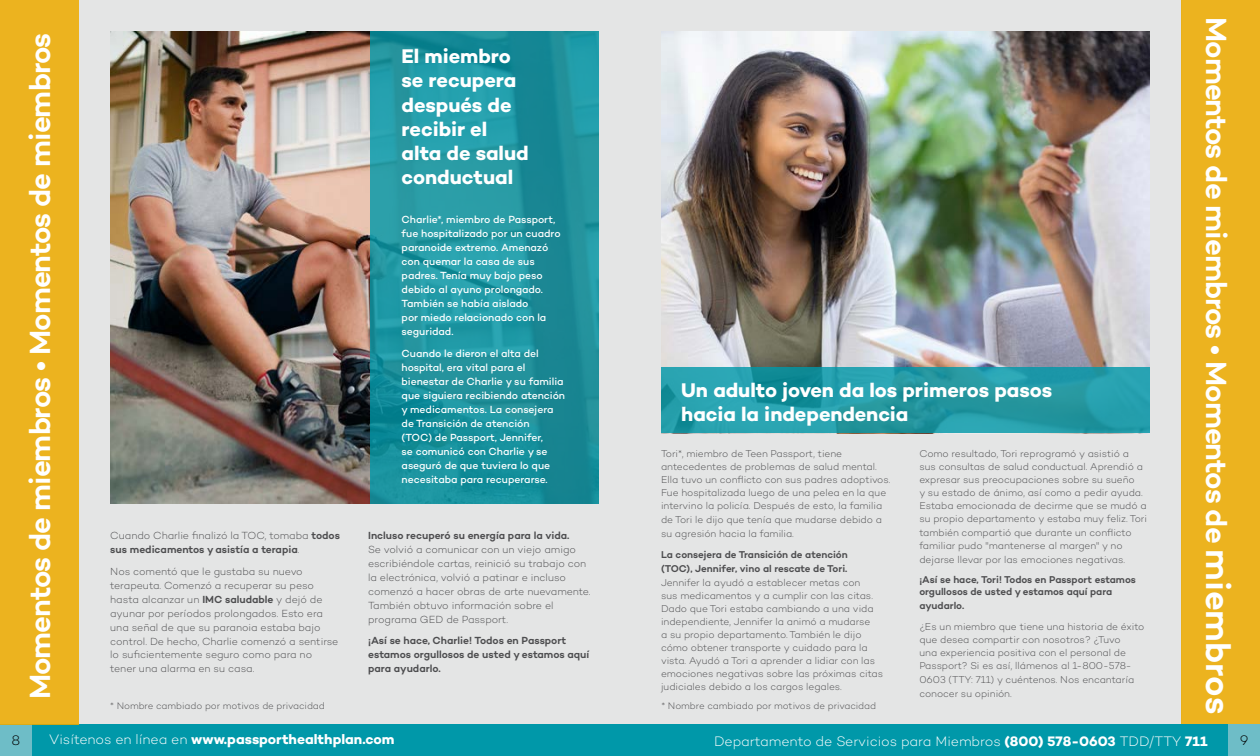
<style>
.page{position:relative;width:1260px;height:756px;background:#fff}
.page>*{position:absolute;margin:0;border:0;box-sizing:border-box;transform-origin:0 0}
.t1{font:600 29.75px "Campton";letter-spacing:-.035em;color:#fff}
.t2{font:700 20.12px/24.2px "Campton";letter-spacing:-.005em;color:#fff}
.t3{font:300 14px "Campton";letter-spacing:-.01em;color:#fff}
.t4{font:700 14px "Campton";color:#fff}
.t5{font:300 14px "Campton";color:#000}
.t6{font:300 10.5px/14px "Campton";letter-spacing:-.005em;color:#4d4d4f}
.t7{font:500 10.5px/14px "Campton";letter-spacing:-.005em;color:#fff}
.t8{font:600 10.5px/14px "Campton";letter-spacing:-.005em;color:#4d4d4f}
.t9{font:300 10.06px/13.1px "Campton";letter-spacing:-.005em;color:#4d4d4f}
.t10{font:600 10.06px/14px "Campton";letter-spacing:-.005em;color:#4d4d4f}
.t11{font:300 9.62px "Campton";letter-spacing:-.01em;color:#4d4d4f}
.s1{font-weight:300}
.s2{font-weight:600}
.s3{font-size:35px}
.s4{font-weight:700}
</style>
<div class="page">
<div style="left:79px;top:0;width:1102px;height:724px;background:#e1e2e2"></div>
<div style="left:29px;top:724px;width:1199px;height:32px;background:#0098a9"></div>
<div style="left:0;top:724px;width:32px;height:32px;background:#6ebdc7"></div>
<div style="left:1228px;top:724px;width:32px;height:32px;background:#6ebdc7"></div>
<img style="left:110px;top:32px;width:260px;height:472px">
<img style="left:662px;top:32px;width:488px;height:336px">
<div style="left:0;top:0;width:79px;height:724px;background:#ecb31f"></div>
<svg style="left:370px;top:32px;width:228px;height:472px;background:#1e939f"></svg>
<div style="left:1182px;top:0;width:78px;height:724px;background:#ecb31f"></div>
<svg style="left:662px;top:368px;width:488px;height:65px;background:#239ba7"></svg>
<h1 class="t1" style="left:21px;top:699px;width:668px;rotate:-90deg">Momentos de miem rb os • Momentos de miem rb os</h1>
<p class="t8" style="left:110px;top:528px;width:231px"><span class="s1">Cuando Charlie finalizó la TOC, tomaba</span> todos sus medicamentos y asistía a terapia<span class="s1">.</span></p>
<p class="t6" style="left:110px;top:564px;width:230px">Nos comentó que le gustaba su nuevo terapeuta. Comenzó a recuperar su peso hasta alcanzar un <span class="s2">IMC saludable</span> y dejó de ayunar por períodos prolongados. Esto era una señal de que su paranoia estaba bajo control. De hecho, Charlie comenzó a sentirse lo suficientemente seguro como para no tener una alarma en su casa.</p>
<p class="t11" style="left:110px;top:699px;width:216px">* Nombre cambiado por motivos de privacidad</p>
<p class="t2" style="left:402px;top:44px;width:129px">El miembro se recupera después de recibir el alta de salud conductual</p>
<p class="t7" style="left:402px;top:213px;width:161px">Charlie*, miembro de Passport, fue hospitalizado por un cuadro paranoide extremo. Amenazó con quemar la casa de sus padres. Tenía muy bajo peso debido al ayuno prolongado.<br>También se había aislado<br>por miedo relacionado con la seguridad.</p>
<p class="t7" style="left:402px;top:347px;width:165px">Cuando le dieron el alta del hospital, era vital para el bienestar de Charlie y su familia que siguiera recibiendo atención y medicamentos. La consejera de Transición de atención<br>(TOC) de Passport, Jennifer,<br>se comunicó con Charlie y se aseguró de que tuviera lo que necesitaba para recuperarse.</p>
<p class="t6" style="left:368px;top:528px;width:224px"><span class="s2">Incluso recuperó su energía para la vida.<br></span>Se volvió a comunicar con un viejo amigo escribiéndole cartas, reinició su trabajo con la electrónica, volvió a patinar e incluso comenzó a hacer obras de arte nuevamente.<br>También obtuvo información sobre el programa GED de Passport.</p>
<p class="t8" style="left:368px;top:634px;width:223px">¡Así se hace, Charlie! Todos en Passport estamos orgullosos de usted y estamos aquí para ayudarlo.</p>
<h2 class="t2" style="left:681px;top:377px;width:373px">Un adulto joven da los primeros pasos hacia la independencia</h2>
<p class="t9" style="left:661px;top:447px;width:231px">Tori*, miembro de Teen Passport, tiene antecedentes de problemas de salud mental.<br>Ella tuvo un conflicto con sus padres adoptivos.<br>Fue hospitalizada luego de una pelea en la que intervino la policía. Después de esto, la familia de Tori le dijo que tenía que mudarse debido a su agresión hacia la familia.</p>
<p class="t10" style="left:661px;top:548px;width:188px">La consejera de Transición de atención (TOC), Jennifer, vino al rescate de Tori.</p>
<p class="t9" style="left:661px;top:575px;width:224px">Jennifer la ayudó a establecer metas con<br>sus medicamentos y a cumplir con las citas.<br>Dado que Tori estaba cambiando a una vida independiente, Jennifer la animó a mudarse<br>a su propio departamento. También le dijo cómo obtener transporte y cuidado para la vista. Ayudó a Tori a aprender a lidiar con las emociones negativas sobre las próximas citas judiciales debido a los cargos legales.</p>
<p class="t9" style="left:919px;top:447px;width:229px">Como resultado, Tori reprogramó y asistió a sus consultas de salud conductual. Aprendió a expresar sus preocupaciones sobre su sueño<br>y su estado de ánimo, así como a pedir ayuda.<br>Estaba emocionada de decirme que se mudó a su propio departamento y estaba muy feliz. Tori también compartió que durante un conflicto familiar pudo "mantenerse al margen" y no dejarse llevar por las emociones negativas.</p>
<p class="t10" style="left:919px;top:573px;width:218px;line-height:12.2px">¡Así se hace, Tori! Todos en Passport estamos orgullosos de usted y estamos aquí para</p>
<p class="t10" style="left:919px;top:598px;width:46px">ayudarlo.</p>
<p class="t9" style="left:919px;top:620px;width:226px">¿Es un miembro que tiene una historia de éxito que desea compartir con nosotros? ¿Tuvo<br>una experiencia positiva con el personal de</p>
<p class="t9" style="left:919px;top:672px;width:216px;line-height:14px">0603 (TTY: 711) y cuéntenos. Nos encantaría conocer su opinión.</p>
<p class="t9" style="left:919px;top:659px;width:212px">Passport? Si es así, llámenos al 1-800-578-</p>
<p class="t11" style="left:662px;top:699px;width:216px">* Nombre cambiado por motivos de privacidad</p>
<h1 class="t1" style="left:1235px;top:17px;width:699px;rotate:90deg">Momentos de miembros • Momentos de <span class="s3">miembros</span></h1>
<h3 class="t4" style="left:49px;top:731px;width:347px"><span class="s1">Visítenos en línea en</span> www.passporthealthplan.com</h3>
<h3 class="t3" style="left:714px;top:733px;width:495px">Departamento de Servicios para Miembros <span class="s4">(800) 578-0603</span> TDD/TTY <span class="s4">711</span></h3>
<h3 class="t5" style="left:11px;top:731px;width:10px">8</h3>
<h3 class="t5" style="left:1240px;top:732px;width:10px">9</h3>
</div>
